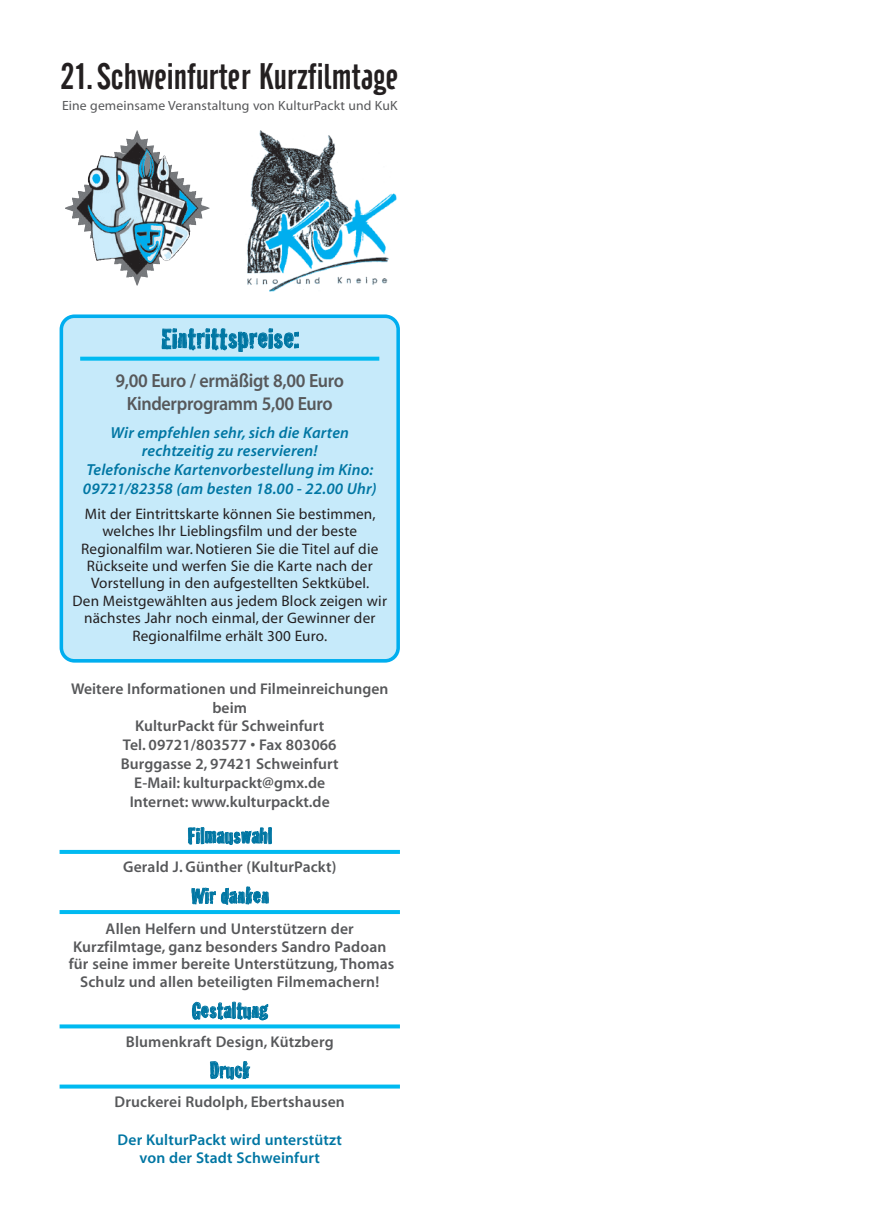
<style>
.page{position:relative;width:885px;height:1225px;background:#fff}
.page>*{position:absolute;margin:0;border:0;box-sizing:border-box;transform-origin:0 0}
.t1{font:36.6px "Alternate Gothic No 2 BT";color:#231f20}
.t2{font:29px "Cracked";letter-spacing:.01em;color:#0076a3}
.t3{font:22.4px "Cracked";letter-spacing:.015em;color:#0076a3}
.t4{font:19.2px/23.2px "Myriad MM.565.wt.600.wd";letter-spacing:-.015em;color:#57585a;text-align:center;scale:.94 1}
.t5{font:16px/18.6px "Myriad MM It.565.wt.600.wd";letter-spacing:.01em;color:#0076a3;text-align:center}
.t6{font:15.6px/18.8px "Myriad MM.565.wt.600.wd";letter-spacing:.01em;color:#57585a;text-align:center}
.t7{font:15.6px/18.6px "Myriad MM.565.wt.600.wd";letter-spacing:.01em;color:#0076a3;text-align:center}
.t8{font:15.2px/17.4px "Myriad MM.400.wt.600.wd";letter-spacing:.01em;color:#231f20;text-align:center}
.t9{font:13.4px "Myriad MM.400.wt.600.wd";letter-spacing:.01em;color:#57585a}
</style>
<div class="page">
<svg style="left:60px;top:850px;width:340px;height:4px"></svg>
<svg style="left:60px;top:910px;width:340px;height:4px"></svg>
<svg style="left:60px;top:1024px;width:340px;height:4px"></svg>
<svg style="left:60px;top:1084px;width:340px;height:4px"></svg>
<img style="left:65px;top:130px;width:116px;height:78px">
<img style="left:246px;top:130px;width:151px;height:162px">
<div style="left:60px;top:314px;width:340px;height:348px;background:#c6eafa"></div>
<svg style="left:80px;top:357px;width:299px;height:4px"></svg>
<h1 class="t1" style="left:60px;top:55px;width:340px">21.Schweinfurter Kurzfilmtage</h1>
<p class="t9" style="left:62px;top:101px;width:337px">Eine gemeinsame Veranstaltung von KulturPackt und KuK</p>
<h2 class="t2" style="left:161px;top:315px;width:139px">Eintrittspreise:</h2>
<p class="t4" style="left:115px;top:371px;width:245px">9,00 Euro / ermäßigt 8,00 Euro<br>Kinderprogramm 5,00 Euro</p>
<p class="t5" style="left:83px;top:424px;width:295px">Wir empfehlen sehr, sich die Karten rechtzeitig zu reservieren!<br>Telefonische Kartenvorbestellung im Kino:<br>09721/82358 (am besten 18.00 - 22.00 Uhr)</p>
<p class="t8" style="left:72px;top:506px;width:316px">Mit der Eintrittskarte können Sie bestimmen, welches Ihr Lieblingsfilm und der beste Regionalfilm war. Notieren Sie die Titel auf die Rückseite und werfen Sie die Karte nach der Vorstellung in den aufgestellten Sektkübel.<br>Den Meistgewählten aus jedem Block zeigen wir nächstes Jahr noch einmal, der Gewinner der Regionalfilme erhält 300 Euro.</p>
<p class="t6" style="left:71px;top:680px;width:319px">Weitere Informationen und Filmeinreichungen beim<br>KulturPackt für Schweinfurt<br>Tel. 09721/803577 • Fax 803066<br>Burggasse 2, 97421 Schweinfurt<br>E-Mail: kulturpackt@gmx.de<br>Internet: www.kulturpackt.de</p>
<h3 class="t3" style="left:188px;top:818px;width:86px">Filmauswahl</h3>
<p class="t6" style="left:123px;top:859px;width:215px">Gerald J. Günther (KulturPackt)</p>
<h3 class="t3" style="left:191px;top:878px;width:79px">Wir danken</h3>
<p class="t6" style="left:69px;top:921px;width:327px;line-height:17.6px">Allen Helfern und Unterstützern der Kurzfilmtage, ganz besonders Sandro Padoan für seine immer bereite Unterstützung, Thomas Schulz und allen beteiligten Filmemachern!</p>
<h3 class="t3" style="left:192px;top:992px;width:78px">Gestaltung</h3>
<p class="t6" style="left:126px;top:1033px;width:209px">Blumenkraft Design, Kützberg</p>
<h3 class="t3" style="left:210px;top:1052px;width:42px">Druck</h3>
<p class="t6" style="left:115px;top:1093px;width:232px">Druckerei Rudolph, Ebertshausen</p>
<p class="t7" style="left:118px;top:1131px;width:226px">Der KulturPackt wird unterstützt von der Stadt Schweinfurt</p>
</div>
